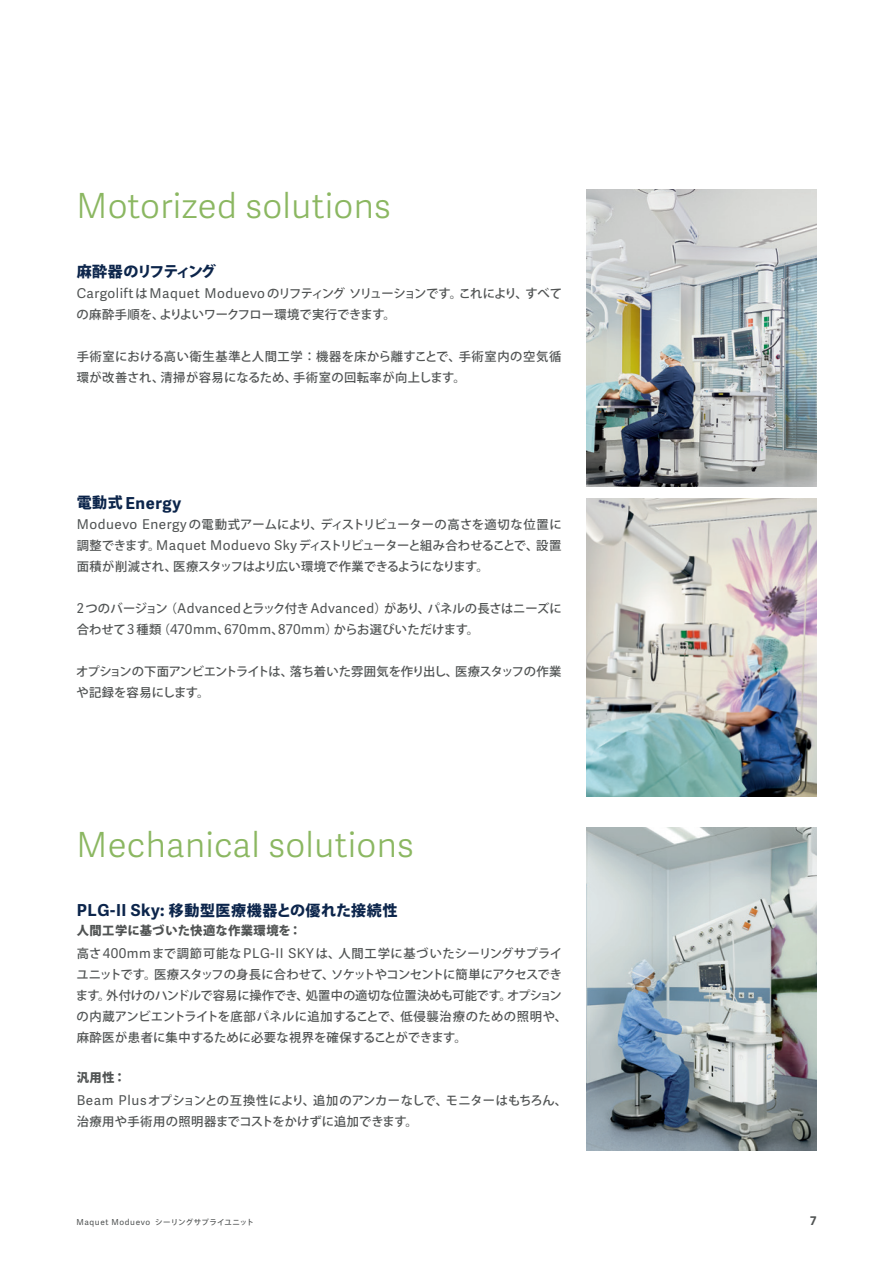
<style>
.page{position:relative;width:893px;height:1263px;background:#fff}
.page>*{position:absolute;margin:0;border:0;box-sizing:border-box;transform-origin:0 0}
.中見出し{font:300 34.65px "Adelle Sans";letter-spacing:.01em;color:#8bb761}
.本文_見出し{font:700 16.5px "Adelle Sans";letter-spacing:.035em;color:#0c254b}
.本文_見出し-2{font:800 15px "Koz Go Pr 6 N";letter-spacing:.03em;color:#0c254b}
.本文_見出し-3{font:800 15px "Koz Go Pr 6 N";letter-spacing:-.09em;color:#0c254b}
.本文{font:500 12.3px/21px "Koz Go Pr 6 N";letter-spacing:-.01em;color:#505353}
.本文-2{font:500 12.3px/21px "Koz Go Pr 6 N";letter-spacing:-.04em;color:#505353}
.本文-3{font:500 12.3px/21px "Koz Go Pr 6 N";letter-spacing:.04em;color:#505353}
.本文-4{font:500 12.3px/21px "Koz Go Pr 6 N";letter-spacing:-.03em;color:#505353}
.本文_見出し-4{font:800 12.3px "Koz Go Pr 6 N";letter-spacing:.04em;color:#505353}
.t1{font:700 12px "Adelle Sans";color:#505353}
.t2{font:8.25px "Adelle Sans";letter-spacing:.075em;color:#505353}
.s1{font-family:"Adelle Sans";font-weight:400;font-size:13.5px}
.s2{font-family:"Koz Go Pr 6 N";font-weight:800;font-size:15px}
.s3{font-family:"Adelle Sans";font-weight:700;font-size:16.5px}
.s4{font-family:"Koz Go Pr 6 N";font-weight:500;font-size:7.5px}
</style>
<div class="page">
<img style="left:587px;top:499px;width:229px;height:297px">
<img style="left:587px;top:189px;width:229px;height:298px">
<img style="left:587px;top:827px;width:229px;height:323px">
<p class="中見出し" style="left:77px;top:181px;width:316px">Motorized solutions</p>
<p class="本文_見出し-3" style="left:77px;top:263px;width:141px">麻酔器のリフティング</p>
<p class="本文-2" style="left:77px;top:283px;width:487px"><span class="s1">Cargolift</span>は<span class="s1">Maquet Moduevo</span>のリフティングソリューションです。これにより、すべての麻酔手順を、よりよいワークフロー環境で実行できます。</p>
<p class="本文-3" style="left:77px;top:346px;width:486px">手術室における高い衛生基準と人間工学：機器を床から離すことで、手術室内の空気循環が改善され、清掃が容易になるため、手術室の回転率が向上します。</p>
<p class="本文_見出し" style="left:77px;top:491px;width:106px"><span class="s2">電動式</span>Energy</p>
<p class="本文" style="left:77px;top:514px;width:486px;text-align:justify"><span class="s1">Moduevo Energy</span>の電動式アームにより、ディストリビューターの高さを適切な位置に調整できます。<span class="s1">Maquet Moduevo Sky</span>ディストリビューターと組み合わせることで、設置面積が削減され、医療スタッフはより広い環境で作業できるようになります。</p>
<p class="本文" style="left:77px;top:598px;width:486px"><span class="s1">2</span>つのバージョン（<span class="s1">Advanced</span>とラック付き<span class="s1">Advanced</span>）があり、パネルの長さはニーズに合わせて<span class="s1">3</span>種類（<span class="s1">470mm</span>、<span class="s1">670mm</span>、<span class="s1">870mm</span>）からお選びいただけます。</p>
<p class="本文-4" style="left:76px;top:661px;width:487px">オプションの下面アンビエントライトは、落ち着いた雰囲気を作り出し、医療スタッフの作業や記録を容易にします。</p>
<p class="中見出し" style="left:77px;top:820px;width:339px">Mechanical solutions</p>
<p class="本文_見出し-2" style="left:77px;top:902px;width:322px"><span class="s3">PLG-II Sky:</span> 移動型医療機器との優れた接続性</p>
<p class="本文_見出し-4" style="left:77px;top:923px;width:226px">人間工学に基づいた快適な作業環境を：</p>
<p class="本文" style="left:76px;top:943px;width:493px">高さ<span class="s1">400mm</span>まで調節可能な<span class="s1">PLG-II SKY</span>は、人間工学に基づいたシーリングサプライユニットです。医療スタッフの身長に合わせて、ソケットやコンセントに簡単にアクセスできます。外付けのハンドルで容易に操作でき、処置中の適切な位置決めも可能です。オプションの内蔵アンビエントライトを底部パネルに追加することで、低侵襲治療のための照明や、麻酔医が患者に集中するために必要な視界を確保することができます。</p>
<p class="本文_見出し-4" style="left:77px;top:1070px;width:51px">汎用性：</p>
<p class="本文" style="left:77px;top:1090px;width:492px"><span class="s1">Beam Plus</span>オプションとの互換性により、追加のアンカーなしで、モニターはもちろん、治療用や手術用の照明器までコストをかけずに追加できます。</p>
<p class="t2" style="left:77px;top:1216px;width:179px">Maquet Moduevo <span class="s4">シーリングサプライユニット</span></p>
<p class="t1" style="left:810px;top:1211px;width:8px">7</p>
</div>
